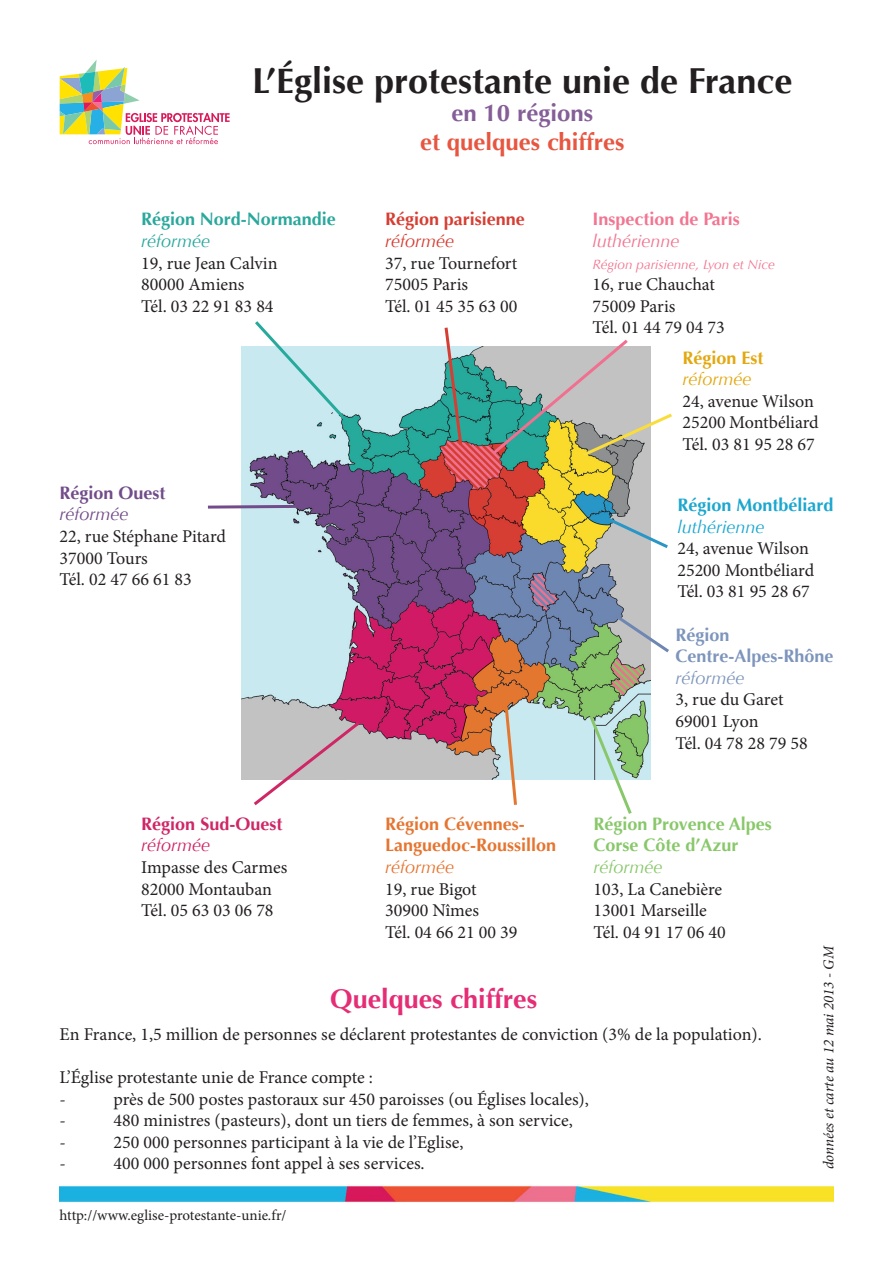
<style>
.page{position:relative;width:893px;height:1263px;background:#fff}
.page>*{position:absolute;margin:0;border:0;box-sizing:border-box;transform-origin:0 0}
.t1{font:700 36px "Optima";color:#231f20}
.t2{font:700 27px "Optima";color:#e52d76}
.t3{font:700 24px "Optima";color:#e75640}
.t4{font:700 24px "Optima";color:#855e98}
.t5{font:18px/21.6px "Minion Pro";color:#231f20}
.t6{font:700 18px/21.6px "Optima";color:#e57531}
.t7{font:700 18px/21.6px "Optima";color:#88c86a}
.t8{font:700 18px/21.6px "Optima";color:#7d95bc}
.t9{font:700 18px "Optima";color:#2aa89c}
.t10{font:700 18px "Optima";color:#f27591}
.t11{font:700 18px "Optima";color:#1ca7cf}
.t12{font:700 18px "Optima";color:#d63e33}
.t13{font:700 18px "Optima";color:#cf2666}
.t14{font:italic 18px "Optima";color:#f27591}
.t15{font:italic 18px "Optima";color:#1ca7cf}
.t16{font:700 18px "Optima";color:#724c8a}
.t17{font:700 18px "Optima";color:#e3a80f}
.t18{font:italic 18px "Optima";color:#2aa89c}
.t19{font:italic 18px "Optima";color:#d63e33}
.t20{font:italic 18px "Optima";color:#e3a80f}
.t21{font:italic 18px "Optima";color:#7d95bc}
.t22{font:italic 18px "Optima";color:#88c86a}
.t23{font:italic 18px "Optima";color:#e57531}
.t24{font:italic 18px "Optima";color:#cf2666}
.t25{font:italic 18px "Optima";color:#724c8a}
.t26{font:15px "Minion Pro";color:#231f20}
.t27{font:italic 15px "Minion Pro";letter-spacing:-.005em;color:#231f20}
.t28{font:italic 13.5px "Optima";color:#f27591}
</style>
<div class="page">
<img style="left:242px;top:347px;width:408px;height:432px">
<svg style="left:252px;top:321px;width:98px;height:104px"></svg>
<svg style="left:443px;top:327px;width:21px;height:121px;background:#75a29a"></svg>
<svg style="left:490px;top:339px;width:182px;height:120px"></svg>
<svg style="left:604px;top:515px;width:64px;height:36px"></svg>
<svg style="left:613px;top:612px;width:56px;height:43px"></svg>
<svg style="left:587px;top:712px;width:47px;height:102px"></svg>
<svg style="left:503px;top:704px;width:16px;height:101px"></svg>
<svg style="left:250px;top:719px;width:113px;height:87px"></svg>
<svg style="left:207px;top:503px;width:93px;height:7px"></svg>
<img style="left:60px;top:1184px;width:773px;height:19px">
<svg style="left:60px;top:60px;width:170px;height:84px"></svg>
<h1 class="t1" style="left:252px;top:60px;width:542px">L’Église protestante unie de France</h1>
<h3 class="t4" style="left:452px;top:99px;width:143px">en 10 régions</h3>
<h3 class="t3" style="left:420px;top:128px;width:206px">et quelques chiffres</h3>
<p class="t9" style="left:141px;top:209px;width:196px">Région Nord-Normandie</p>
<p class="t18" style="left:141px;top:230px;width:70px">réformée</p>
<p class="t5" style="left:141px;top:252px;width:138px">19, rue Jean Calvin<br>80000 Amiens<br>Tél. 03 22 91 83 84</p>
<p class="t16" style="left:60px;top:482px;width:108px">Région Ouest</p>
<p class="t25" style="left:60px;top:504px;width:70px">réformée</p>
<p class="t5" style="left:60px;top:526px;width:168px">22, rue Stéphane Pitard<br>37000 Tours<br>Tél. 02 47 66 61 83</p>
<p class="t13" style="left:141px;top:813px;width:143px">Région Sud-Ouest</p>
<p class="t24" style="left:141px;top:835px;width:70px">réformée</p>
<p class="t5" style="left:141px;top:857px;width:148px">Impasse des Carmes<br>82000 Montauban<br>Tél. 05 63 03 06 78</p>
<p class="t12" style="left:385px;top:209px;width:141px">Région parisienne</p>
<p class="t19" style="left:385px;top:230px;width:70px">réformée</p>
<p class="t5" style="left:385px;top:252px;width:134px">37, rue Tournefort<br>75005 Paris<br>Tél. 01 45 35 63 00</p>
<p class="t6" style="left:385px;top:813px;width:173px">Région Cévennes-<br>Languedoc-Roussillon</p>
<p class="t23" style="left:385px;top:856px;width:70px">réformée</p>
<p class="t5" style="left:385px;top:878px;width:134px">19, rue Bigot<br>30900 Nîmes<br>Tél. 04 66 21 00 39</p>
<p class="t10" style="left:592px;top:209px;width:149px">Inspection de Paris</p>
<p class="t14" style="left:592px;top:230px;width:89px">luthérienne</p>
<p class="t28" style="left:592px;top:256px;width:184px">Région parisienne, Lyon et Nice</p>
<p class="t5" style="left:592px;top:274px;width:134px">16, rue Chauchat<br>75009 Paris<br>Tél. 01 44 79 04 73</p>
<p class="t17" style="left:682px;top:347px;width:83px">Région Est</p>
<p class="t20" style="left:682px;top:368px;width:70px">réformée</p>
<p class="t5" style="left:682px;top:390px;width:138px">24, avenue Wilson<br>25200 Montbéliard<br>Tél. 03 81 95 28 67</p>
<p class="t11" style="left:677px;top:494px;width:158px">Région Montbéliard</p>
<p class="t15" style="left:677px;top:516px;width:89px">luthérienne</p>
<p class="t5" style="left:677px;top:538px;width:138px">24, avenue Wilson<br>25200 Montbéliard<br>Tél. 03 81 95 28 67</p>
<p class="t8" style="left:675px;top:624px;width:160px">Région<br>Centre-Alpes-Rhône</p>
<p class="t21" style="left:675px;top:667px;width:70px">réformée</p>
<p class="t5" style="left:675px;top:689px;width:134px">3, rue du Garet<br>69001 Lyon<br>Tél. 04 78 28 79 58</p>
<p class="t7" style="left:593px;top:813px;width:180px">Région Provence Alpes<br>Corse Côte d’Azur</p>
<p class="t22" style="left:593px;top:856px;width:70px">réformée</p>
<p class="t5" style="left:593px;top:878px;width:134px">103, La Canebière<br>13001 Marseille<br>Tél. 04 91 17 06 40</p>
<h2 class="t2" style="left:330px;top:983px;width:209px">Quelques chiffres</h2>
<p class="t5" style="left:60px;top:1023px;width:704px">En France, 1,5 million de personnes se déclarent protestantes de conviction (3% de la population).</p>
<p class="t5" style="left:60px;top:1066px;width:315px">L’Église protestante unie de France compte : -</p>
<p class="t5" style="left:114px;top:1088px;width:477px">près de 500 postes pastoraux sur 450 paroisses (ou Églises locales),</p>
<p class="t5" style="left:60px;top:1110px;width:8px">-</p>
<p class="t5" style="left:114px;top:1110px;width:461px">480 ministres (pasteurs), dont un tiers de femmes, à son service,</p>
<p class="t5" style="left:60px;top:1131px;width:8px">-</p>
<p class="t5" style="left:114px;top:1131px;width:351px">250 000 personnes participant à la vie de l’Eglise,</p>
<p class="t5" style="left:60px;top:1153px;width:8px">-</p>
<p class="t5" style="left:114px;top:1153px;width:313px">400 000 personnes font appel à ses services.</p>
<p class="t26" style="left:60px;top:1205px;width:228px">http://www.eglise-protestante-unie.fr/</p>
<p class="t27" style="left:818px;top:1169px;width:225px;rotate:-90deg">données et carte au 12 mai 2013 - GM</p>
</div>
